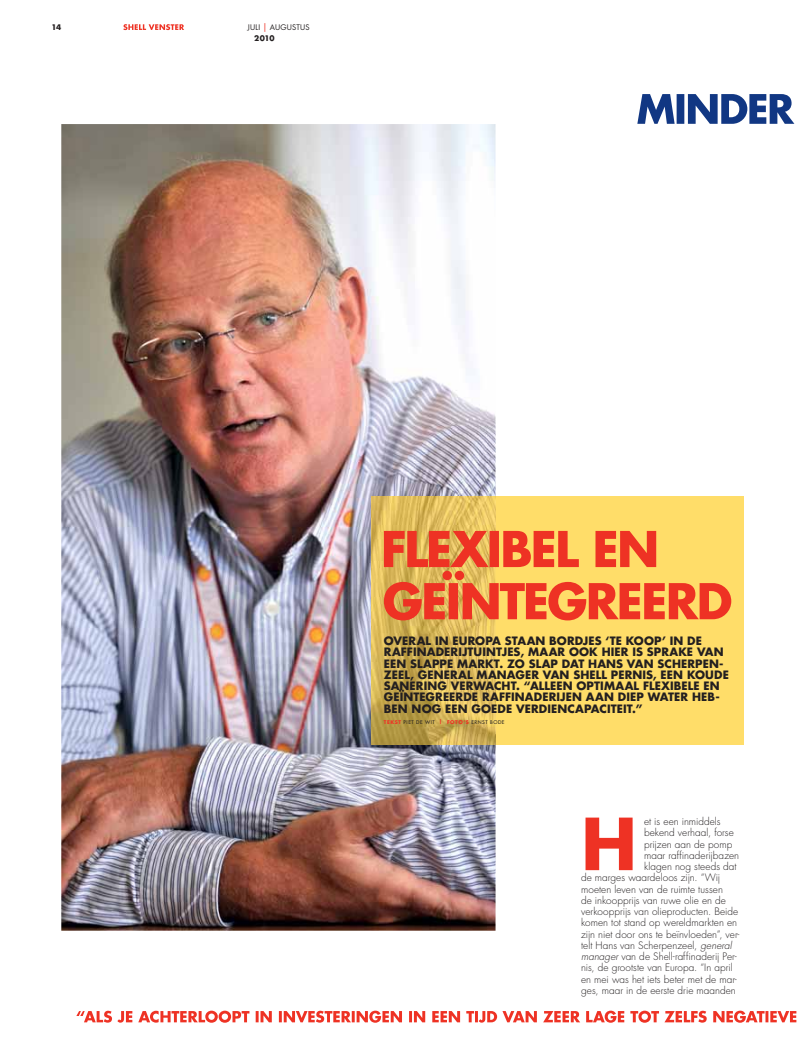
<style>
.page{position:relative;width:805px;height:1053px;background:#fff}
.page>*{position:absolute;margin:0;border:0;box-sizing:border-box;transform-origin:0 0}
.t1{font:700 69.62px "Futura";color:#ee3224}
.t2{font:700 11.25px/11.2px "Futura";letter-spacing:.01em;color:#231f20}
.t3{font:300 10px "Futura";letter-spacing:.005em;color:#231f20}
.t4{font:7.5px/11.1px "Futura";letter-spacing:.025em;color:#231f20}
.t5{font:700 7.5px "Futura";color:#231f20}
.t6{font:5px "Futura";letter-spacing:.11em;color:#231f20}
.s1{font-size:8.75px;color:#ee3224}
.s2{font-weight:700}
.s3{font-weight:700;color:#ee3224}
.s4{font-style:italic}
</style>
<div class="page">
<svg style="left:123px;top:24px;width:61px;height:6px"></svg>
<img style="left:61px;top:124px;width:434px;height:806px">
<div style="left:495px;top:496px;width:248px;height:248px;background:#ffdd69"></div>
<img style="left:371px;top:496px;width:124px;height:248px">
<svg style="left:637px;top:94px;width:158px;height:30px"></svg>
<svg style="left:76px;top:1010px;width:721px;height:13px"></svg>
<svg style="left:384px;top:531px;width:347px;height:89px"></svg>
<p class="t5" style="left:51px;top:24px;width:11px">14</p>
<p class="t4" style="left:254px;top:23px;width:57px;text-indent:-7px">JULI <span class="s1">|</span> AUGUSTUS<br><span class="s2">2010</span></p>
<p class="t2" style="left:384px;top:636px;width:346px">OVERAL IN EUROPA STAAN BORDJES ‘TE KOOP’ IN DE RAFFINADERIJTUINTJES, MAAR OOK HIER IS SPRAKE VAN EEN SLAPPE MARKT. ZO SLAP DAT HANS VAN SCHERPEN-ZEEL, GENERAL MANAGER VAN SHELL PERNIS, EEN KOUDE SANERING VERWACHT. “ALLEEN OPTIMAAL FLEXIBELE EN GEÏNTEGREERDE RAFFINADERIJEN AAN DIEP WATER HEB-BEN NOG EEN GOEDE VERDIENCAPACITEIT.”</p>
<p class="t6" style="left:384px;top:719px;width:122px"><span class="s3">TEKST</span> PIET DE WIT <sup>|</sup> <span class="s3">FOTO’S</span> ERNST BODE</p>
<h1 class="t1" style="left:581px;top:812px;width:57px">H</h1>
<p class="t3" style="left:644px;top:816px;width:78px">et is een inmiddels</p>
<p class="t3" style="left:644px;top:828px;width:91px">bekend verhaal, forse</p>
<p class="t3" style="left:644px;top:839px;width:90px">prijzen aan de pomp</p>
<p class="t3" style="left:644px;top:850px;width:97px">maar raffinaderijbazen</p>
<p class="t3" style="left:644px;top:861px;width:94px">klagen nog steeds dat</p>
<p class="t3" style="left:581px;top:873px;width:141px">de marges waardeloos zijn. “Wij</p>
<p class="t3" style="left:581px;top:884px;width:143px">moeten leven van de ruimte tussen</p>
<p class="t3" style="left:581px;top:895px;width:146px">de inkoopprijs van ruwe olie en de</p>
<p class="t3" style="left:581px;top:906px;width:159px">verkoopprijs van olieproducten. Beide</p>
<p class="t3" style="left:581px;top:918px;width:157px">komen tot stand op wereldmarkten en</p>
<p class="t3" style="left:581px;top:929px;width:160px">zijn niet door ons te beïnvloeden”, ver-</p>
<p class="t3" style="left:581px;top:940px;width:152px">telt Hans van Scherpenzeel, <span class="s4">general</span></p>
<p class="t3" style="left:581px;top:951px;width:157px"><span class="s4">manager</span> van de Shell-raffinaderij Per-</p>
<p class="t3" style="left:581px;top:963px;width:153px">nis, de grootste van Europa. “In april</p>
<p class="t3" style="left:581px;top:974px;width:157px">en mei was het iets beter met de mar-</p>
<p class="t3" style="left:581px;top:985px;width:156px">ges, maar in de eerste drie maanden</p>
</div>
